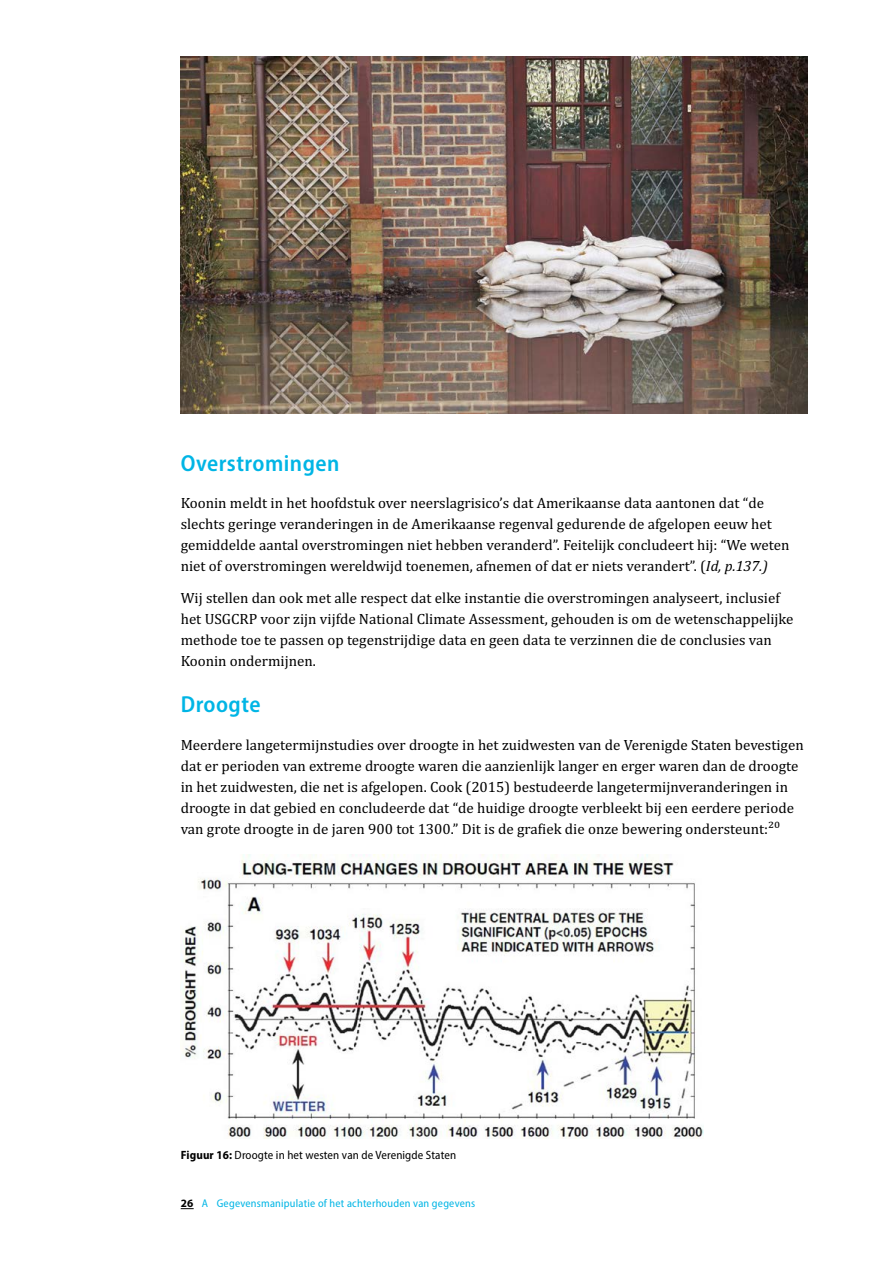
<style>
.page{position:relative;width:893px;height:1263px;background:#fff}
.page>*{position:absolute;margin:0;border:0;box-sizing:border-box;transform-origin:0 0}
.t1{font:600 semi-condensed 23.25px "Myriad Pro";letter-spacing:.02em;color:#00b5e5}
.t2{font:15px/21px "Cambria";color:#000}
.t3{font:semi-condensed 12px "Myriad Pro";letter-spacing:.01em;color:#000}
.t4{font:semi-condensed 11.25px "Myriad Pro";letter-spacing:.02em;color:#00b5e5}
.s1{font-style:italic}
.s2{font-weight:700}
.s3{font-weight:700;font-stretch:normal;color:#000}
</style>
<div class="page">
<svg style="left:181px;top:1208px;width:13px;height:1px"></svg>
<img style="left:181px;top:855px;width:522px;height:283px">
<img style="left:181px;top:57px;width:627px;height:357px">
<h1 class="t1" style="left:181px;top:448px;width:160px">Overstromingen</h1>
<p class="t2" style="left:181px;top:492px;width:610px">Koonin meldt in het hoofdstuk over neerslagrisico’s dat Amerikaanse data aantonen dat “de slechts geringe veranderingen in de Amerikaanse regenval gedurende de afgelopen eeuw het gemiddelde aantal overstromingen niet hebben veranderd”. Feitelijk concludeert hij: “We weten niet of overstromingen wereldwijd toenemen, afnemen of dat er niets verandert”. (<span class="s1">Id, p.137.)</span></p>
<p class="t2" style="left:181px;top:587px;width:614px">Wij stellen dan ook met alle respect dat elke instantie die overstromingen analyseert, inclusief het USGCRP voor zijn vijfde National Climate Assessment, gehouden is om de wetenschappelijke methode toe te passen op tegenstrijdige data en geen data te verzinnen die de conclusies van Koonin ondermijnen.</p>
<h1 class="t1" style="left:181px;top:690px;width:81px">Droogte</h1>
<p class="t2" style="left:181px;top:734px;width:624px">Meerdere langetermijnstudies over droogte in het zuidwesten van de Verenigde Staten bevestigen dat er perioden van extreme droogte waren die aanzienlijk langer en erger waren dan de droogte in het zuidwesten, die net is afgelopen. Cook (2015) bestudeerde langetermijnveranderingen in droogte in dat gebied en concludeerde dat “de huidige droogte verbleekt bij een eerdere periode van grote droogte in de jaren 900 tot 1300.” Dit is de grafiek die onze bewering ondersteunt:20</p>
<p class="t3" style="left:181px;top:1148px;width:277px"><span class="s2">Figuur 16:</span> Droogte in het westen van de Verenigde Staten</p>
<p class="t4" style="left:181px;top:1196px;width:296px"><span class="s3">26</span> A Gegevensmanipulatie of het achterhouden van gegevens</p>
</div>
